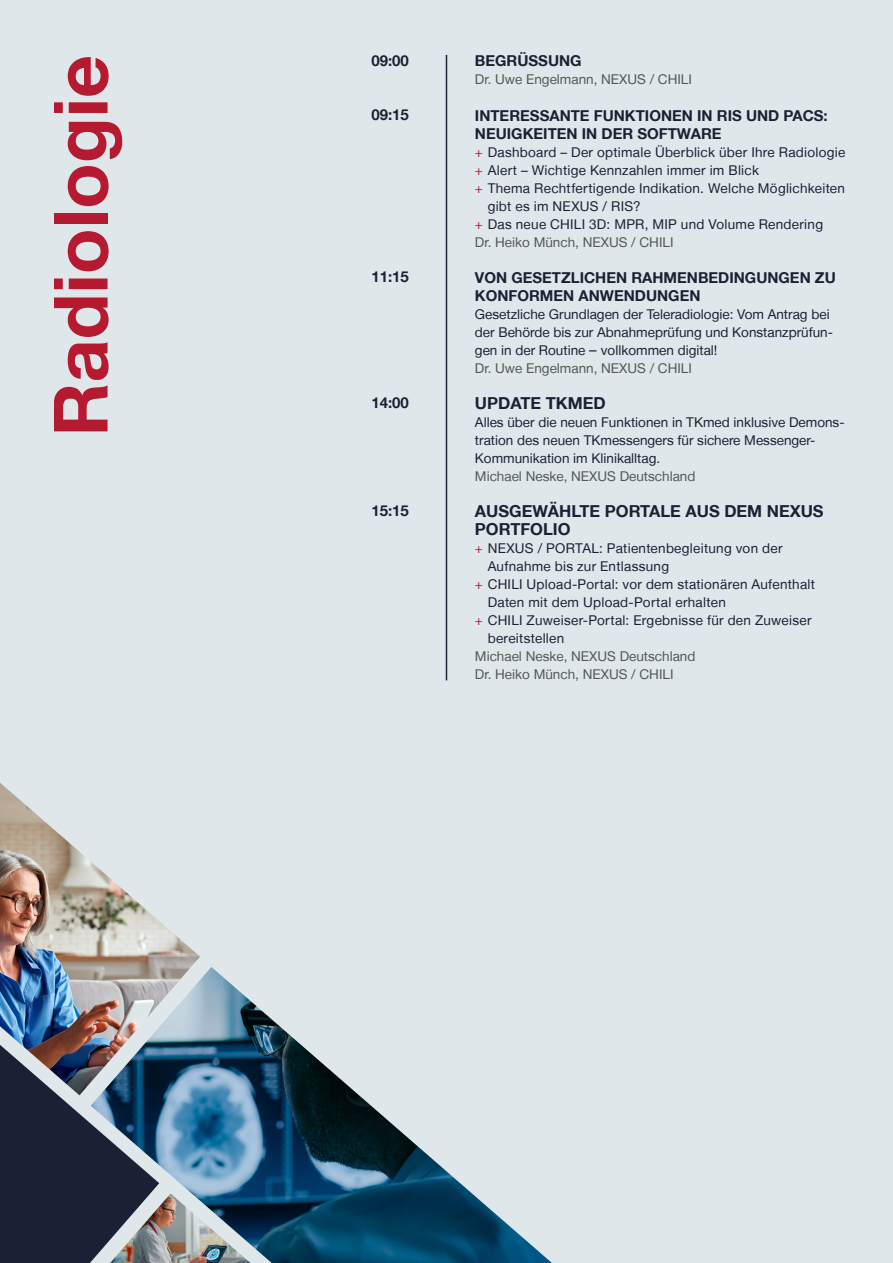
<style>
.page{position:relative;width:893px;height:1263px;background:#dfe7eb}
.page>*{position:absolute;margin:0;border:0;box-sizing:border-box;transform-origin:0 0}
.t1{font:700 75px "Helvetica Neue LT";color:#b61a31}
.t2{font:700 16.5px/18px "Helvetica Neue LT";color:#1b2034}
.t3{font:700 15px/18px "Helvetica Neue LT";color:#1b2034}
.t4{font:13.5px/18px "Helvetica Neue LT";letter-spacing:.015em;color:#1b2034}
.t5{font:13.5px/18px "Helvetica Neue LT";color:#565655}
.s1{color:#1a1f34}
.s2{color:#b61a31}
.s3{font-size:15px}
.s4{color:#565655}
</style>
<div class="page">
<hr style="left:446px;top:55px;width:1px;height:625px;background:#1b2034">
<div style="left:0;top:1095px;width:91px;height:168px;background:#1b2034"></div>
<img style="left:0;top:783px;width:200px;height:312px">
<img style="left:91px;top:967px;width:461px;height:296px">
<img style="left:110px;top:1193px;width:140px;height:70px">
<h1 class="t1" style="left:34px;top:437px;width:383px;rotate:-90deg">Radiologie</h1>
<p class="t3" style="left:371px;top:51px;width:39px">09:00</p>
<p class="t3" style="left:371px;top:105px;width:39px">09:15</p>
<p class="t3" style="left:371px;top:267px;width:39px">11:15</p>
<p class="t3" style="left:371px;top:393px;width:39px">14:00</p>
<p class="t3" style="left:371px;top:501px;width:39px">15:15</p>
<p class="t3" style="left:475px;top:51px;width:108px">BEGRÜSSUNG</p>
<p class="t5" style="left:475px;top:70px;width:219px">Dr. Uwe Engelmann, NEXUS / CHILI</p>
<p class="t3" style="left:475px;top:106px;width:354px"><span class="s1">INTERESSANTE FUNKTIONEN IN</span> RIS UND PACS:<br>NEUIGKEITEN IN DER SOFTWARE</p>
<p class="t4" style="left:475px;top:143px;width:372px"><span class="s2">+</span> Dashboard – Der optimale Überblick über Ihre Radiologie</p>
<p class="t4" style="left:475px;top:161px;width:286px"><span class="s2">+</span> Alert – Wichtige Kennzahlen immer im Blick</p>
<p class="t4" style="left:475px;top:179px;width:372px"><span class="s2">+</span> Thema Rechtfertigende Indikation. Welche Möglichkeiten</p>
<p class="t4" style="left:488px;top:197px;width:154px">gibt es im NEXUS / RIS?</p>
<p class="t4" style="left:475px;top:215px;width:350px"><span class="s2">+</span> Das neue CHILI 3D: MPR, MIP und Volume Rendering</p>
<p class="t5" style="left:475px;top:233px;width:200px">Dr. Heiko Münch, NEXUS / CHILI</p>
<p class="t3" style="left:475px;top:268px;width:362px">VON GESETZLICHEN RAHMENBEDINGUNGEN ZU<br>KONFORMEN ANWENDUNGEN</p>
<p class="t4" style="left:475px;top:305px;width:360px">Gesetzliche Grundlagen der Teleradiologie: Vom Antrag bei der Behörde bis zur Abnahmeprüfung und Konstanzprüfun&shy;gen in der Routine <span class="s3">–</span> vollkommen digital!<br><span class="s4">Dr. Uwe Engelmann, NEXUS / CHILI</span></p>
<p class="t2" style="left:475px;top:394px;width:132px">UPDATE TKMED</p>
<p class="t4" style="left:475px;top:413px;width:371px">Alles über die neuen Funktionen in TKmed inklusive Demons&shy;tration des neuen TKmessengers für sichere Messenger-<br>Kommunikation im Klinikalltag.</p>
<p class="t5" style="left:475px;top:467px;width:222px">Michael Neske, NEXUS Deutschland</p>
<p class="t2" style="left:475px;top:502px;width:350px">AUSGEWÄHLTE PORTALE AUS DEM NEXUS<br>PORTFOLIO</p>
<p class="t4" style="left:475px;top:539px;width:309px"><span class="s2">+</span> NEXUS / PORTAL: Patientenbegleitung von der</p>
<p class="t4" style="left:488px;top:557px;width:183px">Aufnahme bis zur Entlassung</p>
<p class="t4" style="left:475px;top:575px;width:342px"><span class="s2">+</span> CHILI Upload-Portal: vor dem stationären Aufenthalt</p>
<p class="t4" style="left:488px;top:593px;width:240px">Daten mit dem Upload-Portal erhalten</p>
<p class="t4" style="left:475px;top:611px;width:338px"><span class="s2">+</span> CHILI Zuweiser-Portal: Ergebnisse für den Zuweiser</p>
<p class="t4" style="left:488px;top:629px;width:78px">bereitstellen</p>
<p class="t5" style="left:475px;top:647px;width:222px">Michael Neske, NEXUS Deutschland<br>Dr. Heiko Münch, NEXUS / CHILI</p>
</div>
